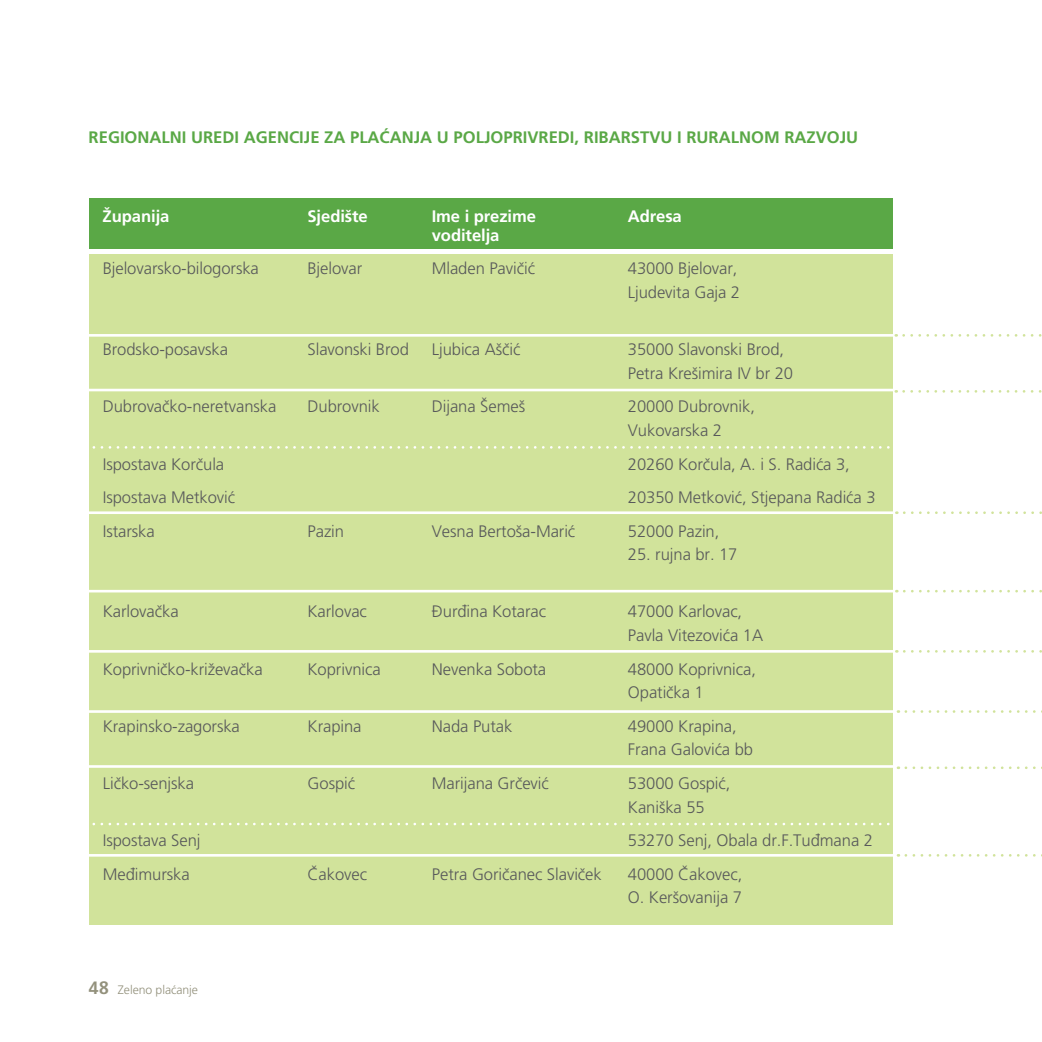
<style>
.page{position:relative;width:1042px;height:1042px;background:#fff}
.page>*{position:absolute;margin:0;border:0;box-sizing:border-box;transform-origin:0 0}
.t1{font:300 16.62px/23.6px "Frutiger";letter-spacing:-.005em;color:#58595b}
.t2{font:700 16.62px "Frutiger Roman";color:#5aa846}
.t3{font:700 16.62px "Frutiger Roman";letter-spacing:-.005em;color:#fff}
.t4{font:300 12.25px "Frutiger";letter-spacing:-.005em;color:#93917c}
.s1{font-family:"Vectora";font-weight:700;font-size:17.5px}
</style>
<div class="page">
<div style="left:89px;top:255px;width:804px;height:670px;background:#d1e39b"></div>
<div style="left:89px;top:198px;width:804px;height:51px;background:#5aa846"></div>
<hr style="left:87px;top:334px;width:809px;height:3px;background:#fff">
<hr style="left:87px;top:389px;width:809px;height:2px;background:#fff">
<hr style="left:87px;top:511px;width:809px;height:3px;background:#fff">
<hr style="left:87px;top:590px;width:808px;height:2px;background:#fff">
<hr style="left:87px;top:650px;width:809px;height:3px;background:#fff">
<hr style="left:85px;top:710px;width:808px;height:3px;background:#fff">
<hr style="left:87px;top:765px;width:809px;height:3px;background:#fff">
<hr style="left:87px;top:854px;width:809px;height:2px;background:#fff">
<svg style="left:903px;top:334px;width:139px;height:3px"></svg>
<svg style="left:903px;top:390px;width:139px;height:3px"></svg>
<svg style="left:904px;top:511px;width:138px;height:3px"></svg>
<svg style="left:904px;top:590px;width:138px;height:2px"></svg>
<svg style="left:904px;top:650px;width:138px;height:3px"></svg>
<svg style="left:906px;top:710px;width:136px;height:3px"></svg>
<svg style="left:906px;top:766px;width:136px;height:3px"></svg>
<svg style="left:906px;top:854px;width:136px;height:2px"></svg>
<svg style="left:94px;top:446px;width:796px;height:3px"></svg>
<svg style="left:94px;top:823px;width:796px;height:2px"></svg>
<p class="t2" style="left:89px;top:127px;width:771px">REGIONALNI UREDI AGENCIJE ZA PLAĆANJA U POLJOPRIVREDI, RIBARSTVU I RURALNOM RAZVOJU</p>
<p class="t3" style="left:103px;top:206px;width:68px">Županija</p>
<p class="t3" style="left:307px;top:206px;width:62px">Sjedište</p>
<p class="t3" style="left:432px;top:206px;width:106px">Ime i prezime</p>
<p class="t3" style="left:628px;top:206px;width:56px">Adresa</p>
<p class="t3" style="left:432px;top:225px;width:69px">voditelja</p>
<p class="t1" style="left:103px;top:257px;width:158px">Bjelovarsko-bilogorska</p>
<p class="t1" style="left:307px;top:257px;width:56px">Bjelovar</p>
<p class="t1" style="left:432px;top:257px;width:105px">Mladen Pavičić</p>
<p class="t1" style="left:628px;top:257px;width:114px">43000 Bjelovar,<br>Ljudevita Gaja 2</p>
<p class="t1" style="left:103px;top:337px;width:127px">Brodsko-posavska</p>
<p class="t1" style="left:307px;top:337px;width:103px">Slavonski Brod</p>
<p class="t1" style="left:432px;top:337px;width:90px">Ljubica Aščić</p>
<p class="t1" style="left:628px;top:337px;width:167px">35000 Slavonski Brod,<br>Petra Krešimira IV br 20</p>
<p class="t1" style="left:103px;top:395px;width:175px">Dubrovačko-neretvanska</p>
<p class="t1" style="left:307px;top:395px;width:74px">Dubrovnik</p>
<p class="t1" style="left:432px;top:395px;width:95px">Dijana Šemeš</p>
<p class="t1" style="left:628px;top:395px;width:129px">20000 Dubrovnik,<br>Vukovarska 2</p>
<p class="t1" style="left:103px;top:452px;width:123px">Ispostava Korčula</p>
<p class="t1" style="left:628px;top:452px;width:223px">20260 Korčula, A. i S. Radića 3,</p>
<p class="t1" style="left:103px;top:485px;width:134px">Ispostava Metković</p>
<p class="t1" style="left:628px;top:485px;width:249px">20350 Metković, Stjepana Radića 3</p>
<p class="t1" style="left:103px;top:519px;width:54px">Istarska</p>
<p class="t1" style="left:307px;top:519px;width:38px">Pazin</p>
<p class="t1" style="left:432px;top:519px;width:145px">Vesna Bertoša-Marić</p>
<p class="t1" style="left:628px;top:519px;width:93px">52000 Pazin,</p>
<p class="t1" style="left:628px;top:543px;width:111px">25. rujna br. 17</p>
<p class="t1" style="left:103px;top:600px;width:77px">Karlovačka</p>
<p class="t1" style="left:307px;top:600px;width:61px">Karlovac</p>
<p class="t1" style="left:432px;top:600px;width:116px">Đurđina Kotarac</p>
<p class="t1" style="left:628px;top:600px;width:137px">47000 Karlovac,<br>Pavla Vitezovića 1A</p>
<p class="t1" style="left:103px;top:657px;width:161px">Koprivničko-križevačka</p>
<p class="t1" style="left:308px;top:657px;width:75px">Koprivnica</p>
<p class="t1" style="left:432px;top:657px;width:116px">Nevenka Sobota</p>
<p class="t1" style="left:628px;top:657px;width:130px">48000 Koprivnica,<br>Opatička 1</p>
<p class="t1" style="left:103px;top:714px;width:139px">Krapinsko-zagorska</p>
<p class="t1" style="left:308px;top:714px;width:55px">Krapina</p>
<p class="t1" style="left:432px;top:714px;width:82px">Nada Putak</p>
<p class="t1" style="left:628px;top:714px;width:127px">49000 Krapina,<br>Frana Galovića bb</p>
<p class="t1" style="left:103px;top:771px;width:93px">Ličko-senjska</p>
<p class="t1" style="left:308px;top:771px;width:49px">Gospić</p>
<p class="t1" style="left:432px;top:771px;width:118px">Marijana Grčević</p>
<p class="t1" style="left:628px;top:771px;width:104px">53000 Gospić,<br>Kaniška 55</p>
<p class="t1" style="left:103px;top:828px;width:99px">Ispostava Senj</p>
<p class="t1" style="left:628px;top:828px;width:247px">53270 Senj, Obala dr.F.Tuđmana 2</p>
<p class="t1" style="left:103px;top:862px;width:88px">Međimurska</p>
<p class="t1" style="left:308px;top:862px;width:61px">Čakovec</p>
<p class="t1" style="left:432px;top:862px;width:171px">Petra Goričanec Slaviček</p>
<p class="t1" style="left:628px;top:862px;width:116px">40000 Čakovec,<br>O. Keršovanija 7</p>
<p class="t4" style="left:88px;top:982px;width:111px"><span class="s1">48</span> Zeleno plaćanje</p>
</div>
